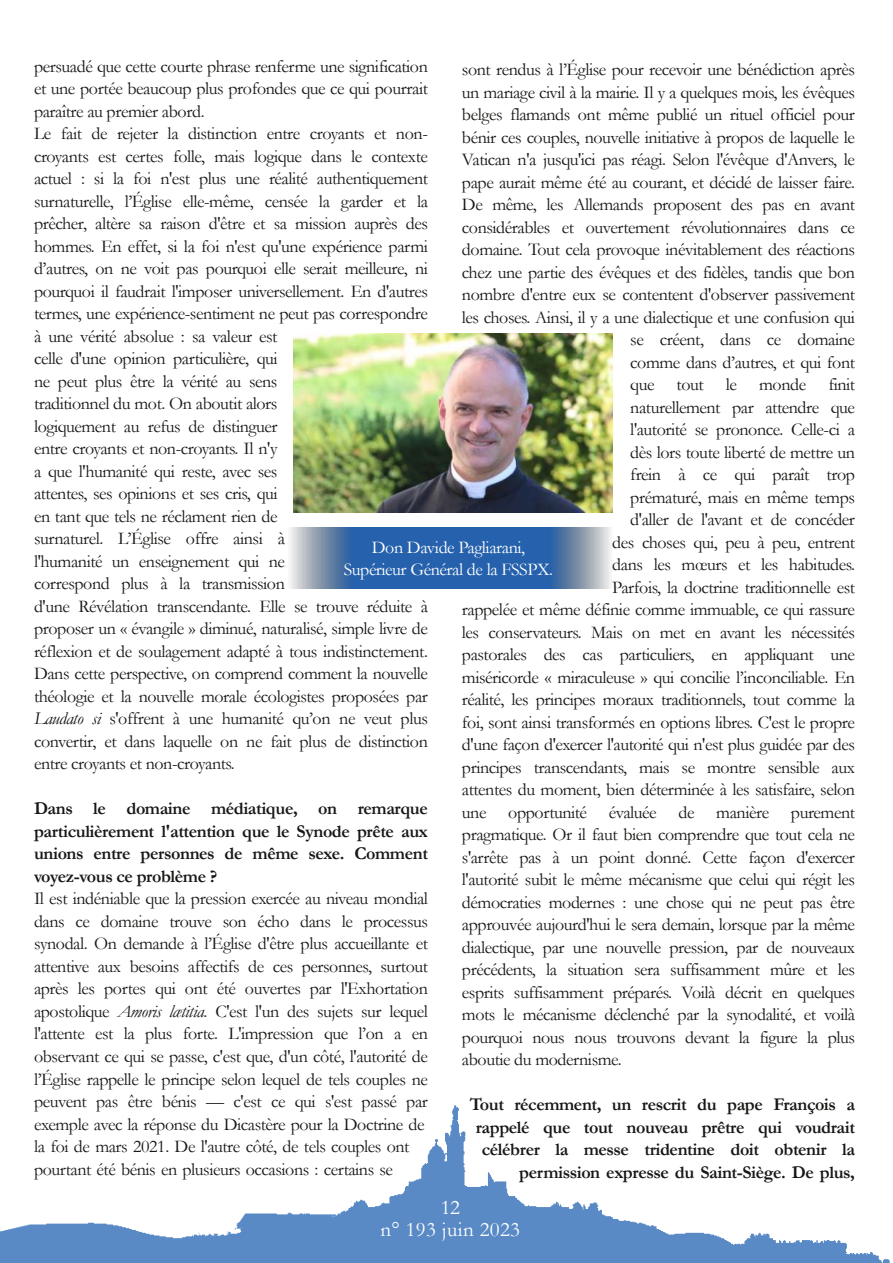
<style>
.page{position:relative;width:893px;height:1263px;background:#fff}
.page>*{position:absolute;margin:0;border:0;box-sizing:border-box;transform-origin:0 0}
.t1{font:21px/22.5px "Garamond";letter-spacing:.015em;color:#fff;text-align:center}
.t2{font:18px/22.5px "Garamond";letter-spacing:-.025em;color:#181715}
.t3{font:700 18px/22.5px "Garamond";letter-spacing:-.02em;color:#181715;text-align:justify}
.t4{font:18px/22.5px "Garamond";letter-spacing:-.025em;color:#fff;text-align:center}
.s1{font-style:italic}
</style>
<div class="page">
<img style="left:0;top:1105px;width:890px;height:158px">
<img style="left:293px;top:334px;width:319px;height:179px">
<svg style="left:291px;top:527px;width:319px;height:62px;background:#4976af"></svg>
<p class="t2" style="left:462px;top:60px;width:395px">sont rendus à l’Église pour recevoir une bénédiction après</p>
<p class="t2" style="left:462px;top:82px;width:395px">un mariage civil à la mairie. Il y a quelques mois, les évêques</p>
<p class="t2" style="left:462px;top:105px;width:394px">belges flamands ont même publié un rituel officiel pour</p>
<p class="t2" style="left:462px;top:127px;width:395px">bénir ces couples, nouvelle initiative à propos de laquelle le</p>
<p class="t2" style="left:462px;top:150px;width:395px">Vatican n'a jusqu'ici pas réagi. Selon l'évêque d'Anvers, le</p>
<p class="t2" style="left:462px;top:172px;width:395px">pape aurait même été au courant, et décidé de laisser faire.</p>
<p class="t2" style="left:462px;top:195px;width:395px">De même, les Allemands proposent des pas en avant</p>
<p class="t2" style="left:462px;top:217px;width:395px">considérables et ouvertement révolutionnaires dans ce</p>
<p class="t2" style="left:462px;top:240px;width:395px">domaine. Tout cela provoque inévitablement des réactions</p>
<p class="t2" style="left:462px;top:262px;width:395px">chez une partie des évêques et des fidèles, tandis que bon</p>
<p class="t2" style="left:462px;top:285px;width:395px">nombre d'entre eux se contentent d'observer passivement</p>
<p class="t2" style="left:462px;top:307px;width:395px">les choses. Ainsi, il y a une dialectique et une confusion qui</p>
<p class="t2" style="left:630px;top:330px;width:226px">se créent, dans ce domaine</p>
<p class="t2" style="left:630px;top:352px;width:226px">comme dans d’autres, et qui font</p>
<p class="t2" style="left:630px;top:375px;width:226px">que tout le monde finit</p>
<p class="t2" style="left:630px;top:397px;width:226px">naturellement par attendre que</p>
<p class="t2" style="left:630px;top:420px;width:226px">l'autorité se prononce. Celle-ci a</p>
<p class="t2" style="left:630px;top:442px;width:226px">dès lors toute liberté de mettre un</p>
<p class="t2" style="left:630px;top:465px;width:226px">frein à ce qui paraît trop</p>
<p class="t2" style="left:630px;top:487px;width:226px">prématuré, mais en même temps</p>
<p class="t2" style="left:630px;top:510px;width:226px">d'aller de l'avant et de concéder</p>
<p class="t2" style="left:612px;top:532px;width:244px">des choses qui, peu à peu, entrent</p>
<p class="t2" style="left:612px;top:555px;width:244px">dans les mœurs et les habitudes.</p>
<p class="t2" style="left:612px;top:577px;width:244px">Parfois, la doctrine traditionnelle est</p>
<p class="t2" style="left:462px;top:600px;width:395px">rappelée et même définie comme immuable, ce qui rassure</p>
<p class="t2" style="left:462px;top:622px;width:395px">les conservateurs. Mais on met en avant les nécessités</p>
<p class="t2" style="left:462px;top:645px;width:395px">pastorales des cas particuliers, en appliquant une</p>
<p class="t2" style="left:462px;top:667px;width:395px">miséricorde « miraculeuse » qui concilie l’inconciliable. En</p>
<p class="t2" style="left:462px;top:690px;width:395px">réalité, les principes moraux traditionnels, tout comme la</p>
<p class="t2" style="left:462px;top:712px;width:395px">foi, sont ainsi transformés en options libres. C'est le propre</p>
<p class="t2" style="left:462px;top:735px;width:395px">d'une façon d'exercer l'autorité qui n'est plus guidée par des</p>
<p class="t2" style="left:462px;top:757px;width:394px">principes transcendants, mais se montre sensible aux</p>
<p class="t2" style="left:462px;top:780px;width:395px">attentes du moment, bien déterminée à les satisfaire, selon</p>
<p class="t2" style="left:462px;top:802px;width:395px">une opportunité évaluée de manière purement</p>
<p class="t2" style="left:462px;top:825px;width:395px">pragmatique. Or il faut bien comprendre que tout cela ne</p>
<p class="t2" style="left:462px;top:847px;width:394px">s'arrête pas à un point donné. Cette façon d'exercer</p>
<p class="t2" style="left:462px;top:870px;width:395px">l'autorité subit le même mécanisme que celui qui régit les</p>
<p class="t2" style="left:462px;top:892px;width:395px">démocraties modernes : une chose qui ne peut pas être</p>
<p class="t2" style="left:462px;top:915px;width:395px">approuvée aujourd'hui le sera demain, lorsque par la même</p>
<p class="t2" style="left:462px;top:937px;width:394px">dialectique, par une nouvelle pression, par de nouveaux</p>
<p class="t2" style="left:462px;top:960px;width:395px">précédents, la situation sera suffisamment mûre et les</p>
<p class="t2" style="left:462px;top:982px;width:395px">esprits suffisamment préparés. Voilà décrit en quelques</p>
<p class="t2" style="left:462px;top:1005px;width:395px">mots le mécanisme déclenché par la synodalité, et voilà</p>
<p class="t2" style="left:462px;top:1027px;width:395px">pourquoi nous nous trouvons devant la figure la plus</p>
<p class="t2" style="left:462px;top:1050px;width:161px">aboutie du modernisme.</p>
<p class="t3" style="left:470px;top:1095px;width:387px;text-align:right">Tout récemment, un rescrit du pape François a rappelé que tout nouveau prêtre qui voudrait célébrer la messe tridentine doit obtenir la permission expresse du Saint-Siège. De plus,</p>
<p class="t2" style="left:34px;top:57px;width:396px">persuadé que cette courte phrase renferme une signification et une portée beaucoup plus profondes que ce qui pourrait paraître au premier abord.<br>Le fait de rejeter la distinction entre croyants et non&shy;croyants est certes folle, mais logique dans le contexte actuel : si la foi n'est plus une réalité authentiquement surnaturelle, l’Église elle-même, censée la garder et la prêcher, altère sa raison d'être et sa mission auprès des hommes. En effet, si la foi n'est qu'une expérience parmi d’autres, on ne voit pas pourquoi elle serait meilleure, ni pourquoi il faudrait l'imposer universellement. En d'autres termes, une expérience-sentiment ne peut pas correspondre à une vérité absolue : sa valeur est<br>celle d'une opinion particulière, qui<br>ne peut plus être la vérité au sens<br>traditionnel du mot. On aboutit alors<br>logiquement au refus de distinguer<br>entre croyants et non-croyants. Il n'y<br>a que l'humanité qui reste, avec ses<br>attentes, ses opinions et ses cris, qui<br>en tant que tels ne réclament rien de<br>surnaturel. L’Église offre ainsi à<br>l'humanité un enseignement qui ne<br>correspond plus à la transmission<br>d'une Révélation transcendante. Elle se trouve réduite à proposer un « évangile » diminué, naturalisé, simple livre de réflexion et de soulagement adapté à tous indistinctement.<br>Dans cette perspective, on comprend comment la nouvelle théologie et la nouvelle morale écologistes proposées par <span class="s1">Laudato si</span> s'offrent à une humanité qu’on ne veut plus convertir, et dans laquelle on ne fait plus de distinction entre croyants et non-croyants.</p>
<p class="t3" style="left:34px;top:799px;width:395px">Dans le domaine médiatique, on remarque particulièrement l'attention que le Synode prête aux unions entre personnes de même sexe. Comment voyez-vous ce problème ?</p>
<p class="t2" style="left:34px;top:889px;width:396px">Il est indéniable que la pression exercée au niveau mondial dans ce domaine trouve son écho dans le processus synodal. On demande à l’Église d'être plus accueillante et attentive aux besoins affectifs de ces personnes, surtout après les portes qui ont été ouvertes par l'Exhortation apostolique <span class="s1">Amoris lætitia</span>. C'est l'un des sujets sur lequel l'attente est la plus forte. L'impression que l’on a en observant ce qui se passe, c'est que, d'un côté, l'autorité de l’Église rappelle le principe selon lequel de tels couples ne peuvent pas être bénis — c'est ce qui s'est passé par exemple avec la réponse du Dicastère pour la Doctrine de la foi de mars 2021. De l'autre côté, de tels couples ont pourtant été bénis en plusieurs occasions : certains se</p>
<p class="t4" style="left:344px;top:538px;width:211px">Don Davide Pagliarani,<br>Supérieur Général de la FSSPX.</p>
<p class="t1" style="left:380px;top:1198px;width:141px">12<br>n° 193 juin 2023</p>
</div>
